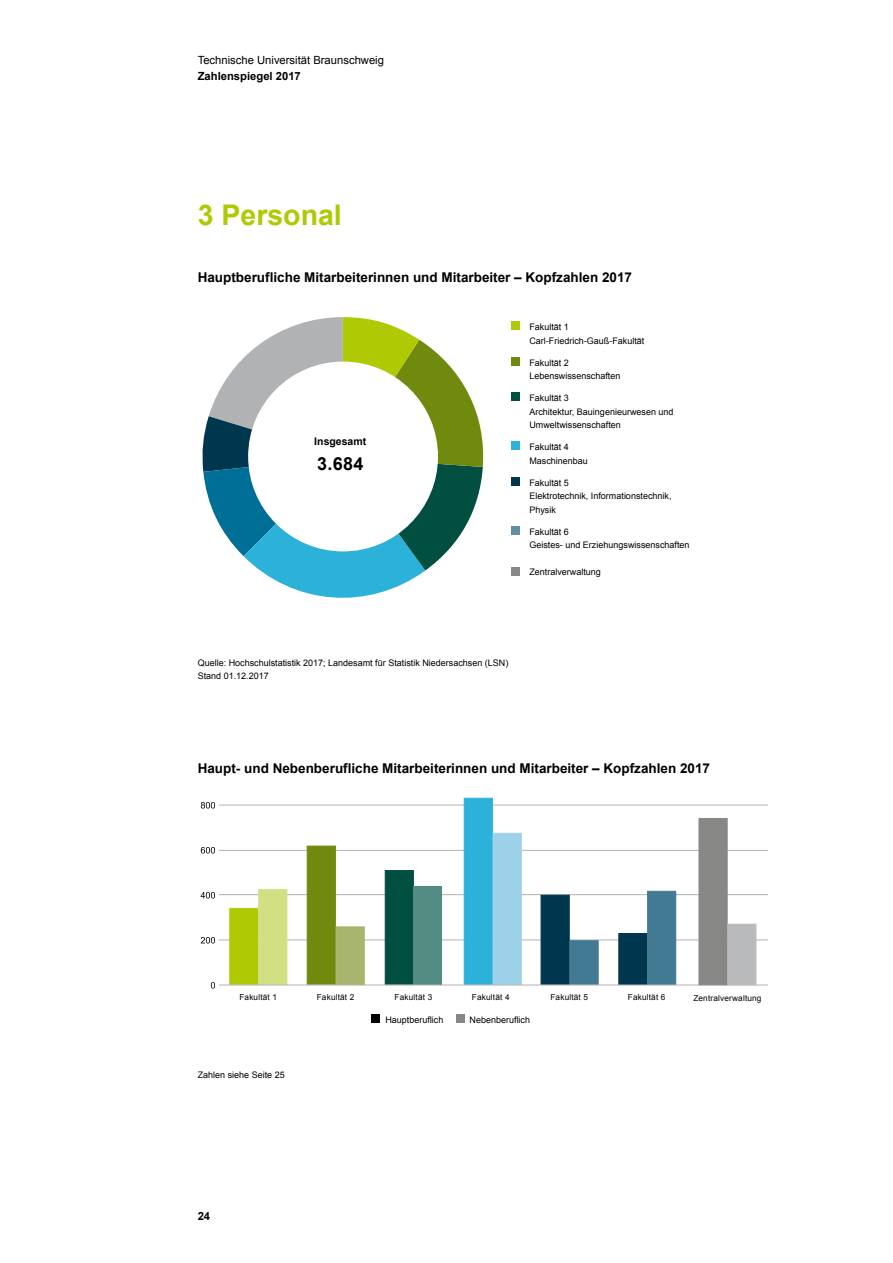
<style>
.page{position:relative;width:893px;height:1263px;background:#fff}
.page>*{position:absolute;margin:0;border:0;box-sizing:border-box;transform-origin:0 0}
.t1{font:700 28.5px "Arial";color:#afca05}
.t2{font:700 18px "Arial";color:#000}
.t3{font:700 13.5px "Arial";color:#000}
.t4{font:11.25px "Arial";color:#000}
.t5{font:700 11.25px "Arial";color:#000}
.t6{font:700 10.5px "Arial";color:#000}
.t7{font:9px/13.5px "Arial";color:#000}
.t8{font:8.25px "Arial";letter-spacing:.02em;color:#000}
</style>
<div class="page">
<svg style="left:202px;top:317px;width:282px;height:281px"></svg>
<div style="left:248px;top:362px;width:190px;height:189px;background:#fff;border-radius:50%"></div>
<hr style="left:219px;top:805px;width:549px;height:1px;background:#b1b2b3">
<hr style="left:219px;top:850px;width:549px;height:1px;background:#b1b2b3">
<hr style="left:219px;top:894px;width:549px;height:1px;background:#b1b2b3">
<hr style="left:219px;top:939px;width:549px;height:1px;background:#b1b2b3">
<div style="left:229px;top:908px;width:29px;height:76px;background:#afca05;border:1px solid #afca05"></div>
<div style="left:307px;top:846px;width:29px;height:138px;background:#6f8a0d;border:1px solid #6f8a0d"></div>
<div style="left:385px;top:870px;width:29px;height:114px;background:#004f41;border:1px solid #004f41"></div>
<div style="left:464px;top:798px;width:29px;height:186px;background:#2cb2d9;border:1px solid #2cb2d9"></div>
<div style="left:541px;top:895px;width:29px;height:90px;background:#00374f;border:1px solid #00374f"></div>
<div style="left:618px;top:933px;width:29px;height:52px;background:#00374f;border:1px solid #00374f"></div>
<div style="left:258px;top:889px;width:29px;height:95px;background:#d2df83"></div>
<div style="left:336px;top:926px;width:29px;height:59px;background:#a7b56d;border:1px solid #a7b56d"></div>
<div style="left:647px;top:891px;width:29px;height:94px;background:#427a93;border:1px solid #427a93"></div>
<div style="left:570px;top:940px;width:28px;height:45px;background:#427a93;border:1px solid #427a93"></div>
<div style="left:493px;top:833px;width:29px;height:152px;background:#9dd1e9;border:1px solid #9dd1e9"></div>
<div style="left:414px;top:886px;width:28px;height:98px;background:#528c82"></div>
<hr style="left:219px;top:984px;width:549px;height:1px;background:#b1b2b3">
<div style="left:371px;top:1014px;width:9px;height:9px;background:#000"></div>
<div style="left:456px;top:1014px;width:8px;height:9px;background:#878786"></div>
<div style="left:511px;top:322px;width:9px;height:8px;background:#afca05"></div>
<div style="left:511px;top:357px;width:9px;height:9px;background:#6f8a0d"></div>
<div style="left:511px;top:393px;width:9px;height:8px;background:#004f41"></div>
<div style="left:511px;top:442px;width:9px;height:8px;background:#2cb2d9"></div>
<div style="left:511px;top:477px;width:9px;height:9px;background:#00374f"></div>
<div style="left:511px;top:526px;width:9px;height:9px;background:#618ea4"></div>
<div style="left:511px;top:567px;width:9px;height:8px;background:#878786"></div>
<div style="left:699px;top:818px;width:28px;height:167px;background:#878786"></div>
<div style="left:727px;top:924px;width:29px;height:61px;background:#b9babb"></div>
<svg style="left:211px;top:982px;width:4px;height:6px"></svg>
<svg style="left:201px;top:937px;width:14px;height:6px"></svg>
<svg style="left:201px;top:892px;width:14px;height:6px"></svg>
<svg style="left:201px;top:847px;width:14px;height:6px"></svg>
<svg style="left:201px;top:802px;width:14px;height:6px"></svg>
<p class="t4" style="left:198px;top:53px;width:188px">Technische Universität Braunschweig</p>
<p class="t5" style="left:198px;top:69px;width:105px">Zahlenspiegel 2017</p>
<h1 class="t1" style="left:198px;top:196px;width:146px">3 Personal</h1>
<h3 class="t3" style="left:198px;top:268px;width:436px">Hauptberufliche Mitarbeiterinnen und Mitarbeiter – Kopfzahlen 2017</h3>
<p class="t6" style="left:314px;top:434px;width:53px">Insgesamt</p>
<h2 class="t2" style="left:317px;top:452px;width:48px">3.684</h2>
<p class="t7" style="left:529px;top:320px;width:117px">Fakultät 1<br>Carl-Friedrich-Gauß-Fakultät</p>
<p class="t7" style="left:529px;top:356px;width:93px">Fakultät 2<br>Lebenswissenschaften</p>
<p class="t7" style="left:529px;top:391px;width:146px">Fakultät 3<br>Architektur, Bauingenieurwesen und<br>Umweltwissenschaften</p>
<p class="t7" style="left:529px;top:440px;width:60px">Fakultät 4<br>Maschinenbau</p>
<p class="t7" style="left:529px;top:476px;width:144px">Fakultät 5<br>Elektrotechnik, Informationstechnik,<br>Physik</p>
<p class="t7" style="left:529px;top:525px;width:162px">Fakultät 6<br>Geistes- und Erziehungswissenschaften</p>
<p class="t7" style="left:529px;top:565px;width:73px">Zentralverwaltung</p>
<p class="t7" style="left:198px;top:657px;width:312px;line-height:12.6px">Quelle: Hochschulstatistik 2017; Landesamt für Statistik Niedersachsen (LSN)<br>Stand 01.12.2017</p>
<h3 class="t3" style="left:198px;top:760px;width:514px">Haupt- und Nebenberufliche Mitarbeiterinnen und Mitarbeiter – Kopfzahlen 2017</h3>
<p class="t8" style="left:239px;top:992px;width:39px">Fakultät 1</p>
<p class="t8" style="left:317px;top:992px;width:39px">Fakultät 2</p>
<p class="t8" style="left:395px;top:992px;width:39px">Fakultät 3</p>
<p class="t8" style="left:472px;top:992px;width:39px">Fakultät 4</p>
<p class="t8" style="left:550px;top:992px;width:39px">Fakultät 5</p>
<p class="t8" style="left:628px;top:992px;width:39px">Fakultät 6</p>
<p class="t7" style="left:385px;top:1013px;width:60px">Hauptberuflich</p>
<p class="t7" style="left:469px;top:1013px;width:62px">Nebenberuflich</p>
<p class="t7" style="left:198px;top:1068px;width:89px">Zahlen siehe Seite 25</p>
<p class="t8" style="left:693px;top:993px;width:70px">Zentralverwaltung</p>
<p class="t5" style="left:198px;top:1209px;width:14px">24</p>
</div>
